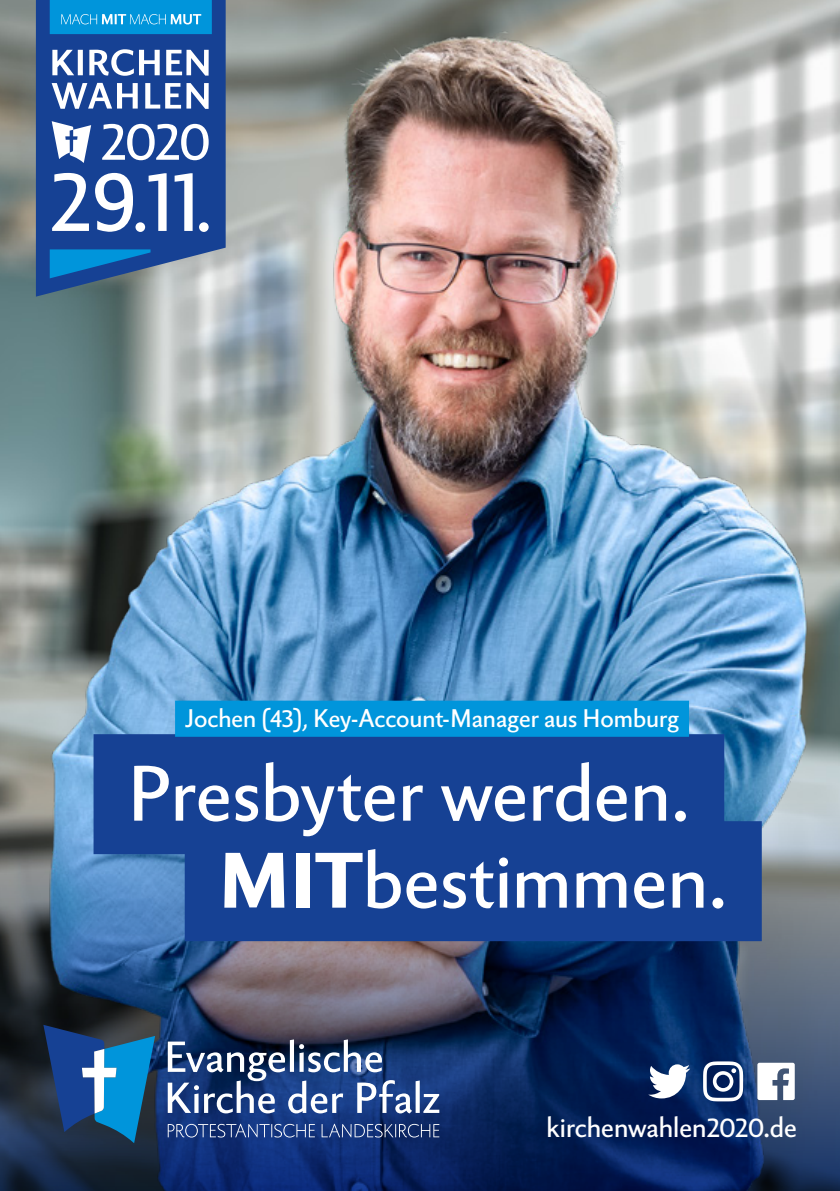
<style>
.page{position:relative;width:840px;height:1191px;background:#fff}
.page>*{position:absolute;margin:0;border:0;box-sizing:border-box;transform-origin:0 0}
.t1{font:75.6px/87px "Berling Nova Sans Pro";color:#fff}
.t2{font:27px "Berling Nova Sans Pro";letter-spacing:-.005em;color:#fff}
.t3{font:24.6px "Berling Nova Sans Pro";letter-spacing:-.005em;color:#fff}
.s1{font-weight:800}
</style>
<div class="page">
<img style="left:0;top:0;width:839px;height:804px">
<img style="left:0;top:804px;width:839px;height:387px">
<svg style="left:168px;top:1123px;width:271px;height:14px;background:#3c568f"></svg>
<svg style="left:168px;top:1039px;width:271px;height:74px"></svg>
<svg style="left:43px;top:1024px;width:112px;height:119px;background:#255d8c"></svg>
<svg style="left:648px;top:1064px;width:41px;height:34px"></svg>
<svg style="left:757px;top:1062px;width:37px;height:38px"></svg>
<svg style="left:702px;top:1061px;width:40px;height:40px"></svg>
<svg style="left:36px;top:0;width:189px;height:297px;background:#3d5f99"></svg>
<svg style="left:50px;top:0;width:162px;height:278px;background:#236fb2"></svg>
<svg style="left:52px;top:14px;width:156px;height:218px"></svg>
<div style="left:93px;top:734px;width:630px;height:120px;background:#164194"></div>
<div style="left:185px;top:821px;width:576px;height:120px;background:#164194"></div>
<div style="left:175px;top:700px;width:513px;height:37px;background:#0095db"></div>
<p class="t3" style="left:185px;top:700px;width:495px">Jochen (43), Key-Account-Manager aus Homburg</p>
<h1 class="t1" style="left:218px;top:744px;width:510px;text-indent:-91px">Presbyter werden.<br><span class="s1">MIT</span>bestimmen.</h1>
<p class="t2" style="left:546px;top:1107px;width:252px">kirchenwahlen2020.de</p>
</div>
